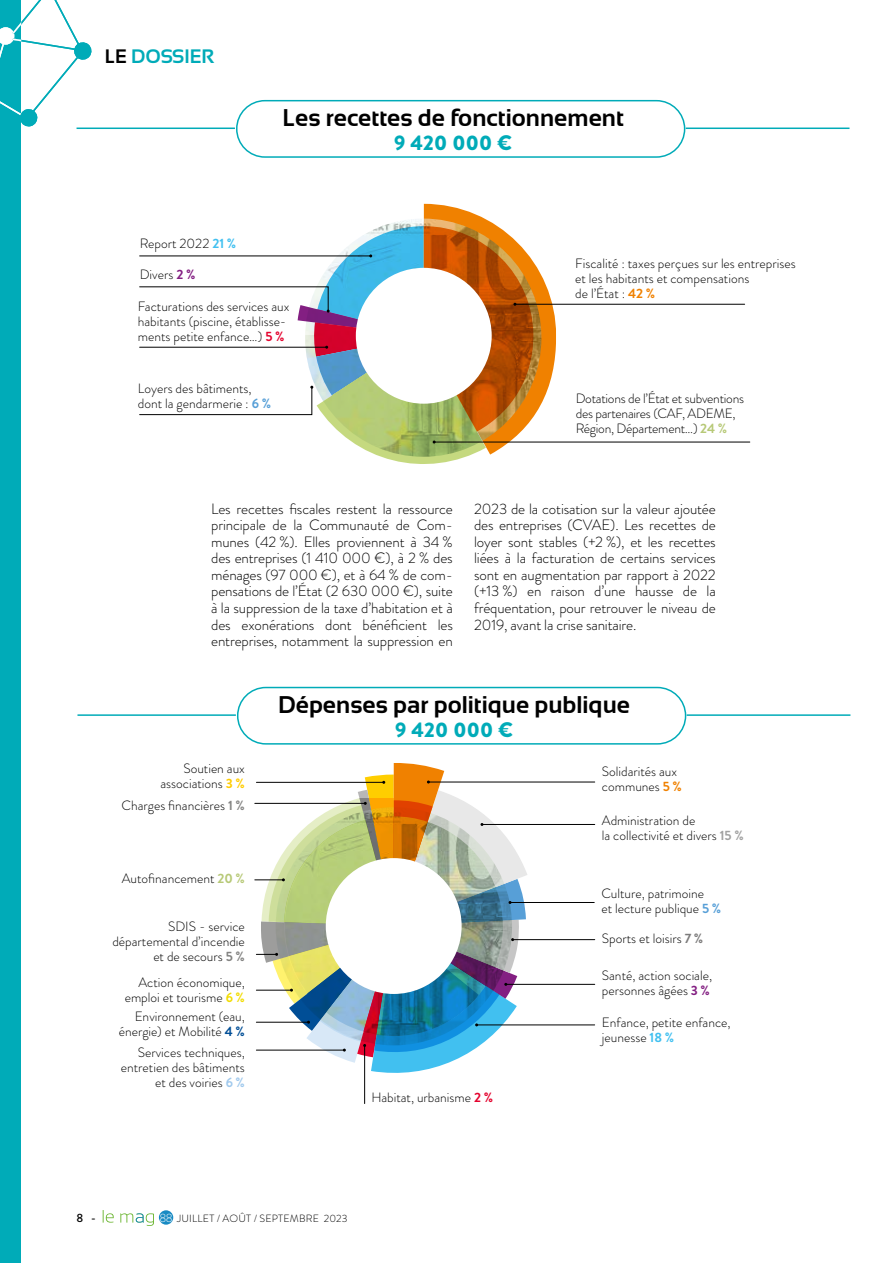
<style>
.page{position:relative;width:893px;height:1263px;background:#fff}
.page>*{position:absolute;margin:0;border:0;box-sizing:border-box;transform-origin:0 0}
.t1{font:700 24.15px "Sansation";color:#000}
.t2{font:900 21px "Brandon Grotesque";letter-spacing:.01em;color:#00abb8}
.t3{font:700 19.5px "Sansation";color:#00abb8}
.t4{font:300 15px/16.5px "Brandon Grotesque";letter-spacing:-.01em;color:#000;text-align:justify}
.t5{font:300 13.5px/15px "Brandon Grotesque";color:#000}
.t6{font:300 13.5px/15px "Brandon Grotesque";letter-spacing:-.02em;color:#000}
.t7{font:500 12px "Brandon Grotesque";color:#000}
.t8{font:300 10.5px "Brandon Grotesque";letter-spacing:.02em;color:#000}
.s1{color:#000}
.s2{font-weight:700;color:#41c0f0}
.s3{font-weight:700;color:#831f82}
.s4{font-weight:700;color:#f08100}
.s5{font-weight:700;color:#e4032e}
.s6{font-weight:700;color:#579fd7}
.s7{font-weight:700;color:#b7c977}
.s8{font-weight:700;color:#fc0}
.s9{font-weight:700;color:#858584}
.s10{font-weight:700;color:#838382}
.s11{font-weight:700;color:#f2dc00}
.s12{font-weight:700;color:#004e96}
.s13{font-weight:700;color:#a0c9ed}
.s14{font-size:12px;color:#fff}
.s15{font-weight:700;color:#a1a1a1}
.s16{font-weight:700;color:#7c7b7b}
</style>
<div class="page">
<div style="left:0;top:0;width:21px;height:1263px;background:#00abb8"></div>
<div style="left:159px;top:1210px;width:14px;height:15px;background:#178ac3;border-radius:50%"></div>
<svg style="left:103px;top:1210px;width:51px;height:16px"></svg>
<svg style="left:0;top:0;width:92px;height:127px"></svg>
<div style="left:236px;top:100px;width:449px;height:58px;border:2px solid #00abb8;border-radius:28px"></div>
<hr style="left:686px;top:128px;width:163px;height:1px;background:#00abb8">
<hr style="left:77px;top:128px;width:158px;height:1px;background:#00abb8">
<hr style="left:515px;top:304px;width:230px;height:1px;background:#000">
<hr style="left:434px;top:442px;width:316px;height:1px;background:#000">
<svg style="left:139px;top:204px;width:417px;height:260px"></svg>
<div style="left:237px;top:687px;width:449px;height:58px;border:2px solid #00abb8;border-radius:28px"></div>
<hr style="left:687px;top:714px;width:163px;height:2px;background:#00abb8">
<hr style="left:77px;top:714px;width:159px;height:2px;background:#00abb8">
<hr style="left:482px;top:824px;width:113px;height:1px;background:#000">
<hr style="left:510px;top:902px;width:84px;height:1px;background:#000">
<hr style="left:506px;top:984px;width:89px;height:1px;background:#000">
<hr style="left:477px;top:1025px;width:118px;height:1px;background:#000">
<hr style="left:364px;top:1045px;width:1px;height:58px;background:#000">
<hr style="left:428px;top:782px;width:167px;height:1px;background:#000">
<hr style="left:513px;top:939px;width:82px;height:1px;background:#000">
<svg style="left:255px;top:763px;width:272px;height:310px"></svg>
<h3 class="t3" style="left:105px;top:45px;width:111px"><span class="s1">LE</span> DOSSIER</h3>
<p class="t5" style="left:140px;top:236px;width:98px">Report 2022 <span class="s2">21 %</span></p>
<p class="t5" style="left:140px;top:267px;width:57px">Divers <span class="s3">2 %</span></p>
<h1 class="t1" style="left:282px;top:105px;width:343px">Les recettes de fonctionnement</h1>
<h2 class="t2" style="left:394px;top:128px;width:119px">9 420 000 €</h2>
<p class="t5" style="left:575px;top:255px;width:222px">Fiscalité : taxes perçues sur les entreprises et les habitants et compensations<br>de l’État : <span class="s4">42 %</span></p>
<p class="t5" style="left:138px;top:299px;width:153px">Facturations des services aux habitants (piscine, établisse&shy;ments petite enfance…) <span class="s5">5 %</span></p>
<p class="t5" style="left:138px;top:381px;width:135px">Loyers des bâtiments, dont la gendarmerie : <span class="s6">6 %</span></p>
<p class="t6" style="left:576px;top:391px;width:170px">Dotations de l’État et subventions des partenaires (CAF, ADEME,<br>Région, Département…) <span class="s7">24 %</span></p>
<p class="t4" style="left:211px;top:501px;width:243px">Les recettes fiscales restent la ressource principale de la Communauté de Com&shy;munes (42 %). Elles proviennent à 34 % des entreprises (1 410 000 €), à 2 % des ménages (97 000 €), et à 64 % de com&shy;pensations de l’État (2 630 000 €), suite à la suppression de la taxe d’habitation et à des exonérations dont bénéficient les entreprises, notamment la suppression en</p>
<p class="t4" style="left:474px;top:501px;width:243px">2023 de la cotisation sur la valeur ajoutée des entreprises (CVAE). Les recettes de loyer sont stables (+2 %), et les recettes liées à la facturation de certains services sont en augmentation par rapport à 2022 (+13 %) en raison d’une hausse de la fréquentation, pour retrouver le niveau de 2019, avant la crise sanitaire.</p>
<h1 class="t1" style="left:278px;top:691px;width:353px">Dépenses par politique publique</h1>
<h2 class="t2" style="left:395px;top:715px;width:119px">9 420 000 €</h2>
<p class="t5" style="left:160px;top:761px;width:86px;text-align:right">Soutien aux associations <span class="s8">3 %</span></p>
<p class="t5" style="left:602px;top:763px;width:81px">Solidarités aux communes <span class="s4">5 %</span></p>
<p class="t5" style="left:121px;top:798px;width:125px">Charges financières <span class="s9">1 %</span></p>
<p class="t5" style="left:122px;top:871px;width:125px">Autofinancement <span class="s7">20 %</span></p>
<p class="t5" style="left:112px;top:919px;width:134px;text-align:right">SDIS - service départemental d’incendie et de secours <span class="s10">5 %</span></p>
<p class="t5" style="left:125px;top:975px;width:122px;text-align:right">Action économique, emploi et tourisme <span class="s11">6 %</span></p>
<p class="t5" style="left:119px;top:1009px;width:128px;text-align:right">Environnement (eau, énergie) et Mobilité <span class="s12">4 %</span></p>
<p class="t5" style="left:121px;top:1045px;width:125px;text-align:right">Services techniques, entretien des bâtiments et des voiries <span class="s13">6 %</span></p>
<p class="t5" style="left:371px;top:1090px;width:123px">Habitat, urbanisme <span class="s5">2 %</span></p>
<p class="t7" style="left:77px;top:1210px;width:21px">8 -</p>
<p class="t8" style="left:159px;top:1211px;width:189px"><span class="s14">88</span> JUILLET / AOÛT / SEPTEMBRE 2023</p>
<p class="t5" style="left:602px;top:812px;width:143px">Administration de<br>la collectivité et divers <span class="s15">15 %</span></p>
<p class="t5" style="left:601px;top:886px;width:121px">Culture, patrimoine<br>et lecture publique <span class="s6">5 %</span></p>
<p class="t5" style="left:602px;top:931px;width:103px">Sports et loisirs <span class="s16">7 %</span></p>
<p class="t5" style="left:602px;top:968px;width:112px">Santé, action sociale, personnes âgées <span class="s3">3 %</span></p>
<p class="t5" style="left:602px;top:1015px;width:130px">Enfance, petite enfance, jeunesse <span class="s2">18 %</span></p>
</div>
